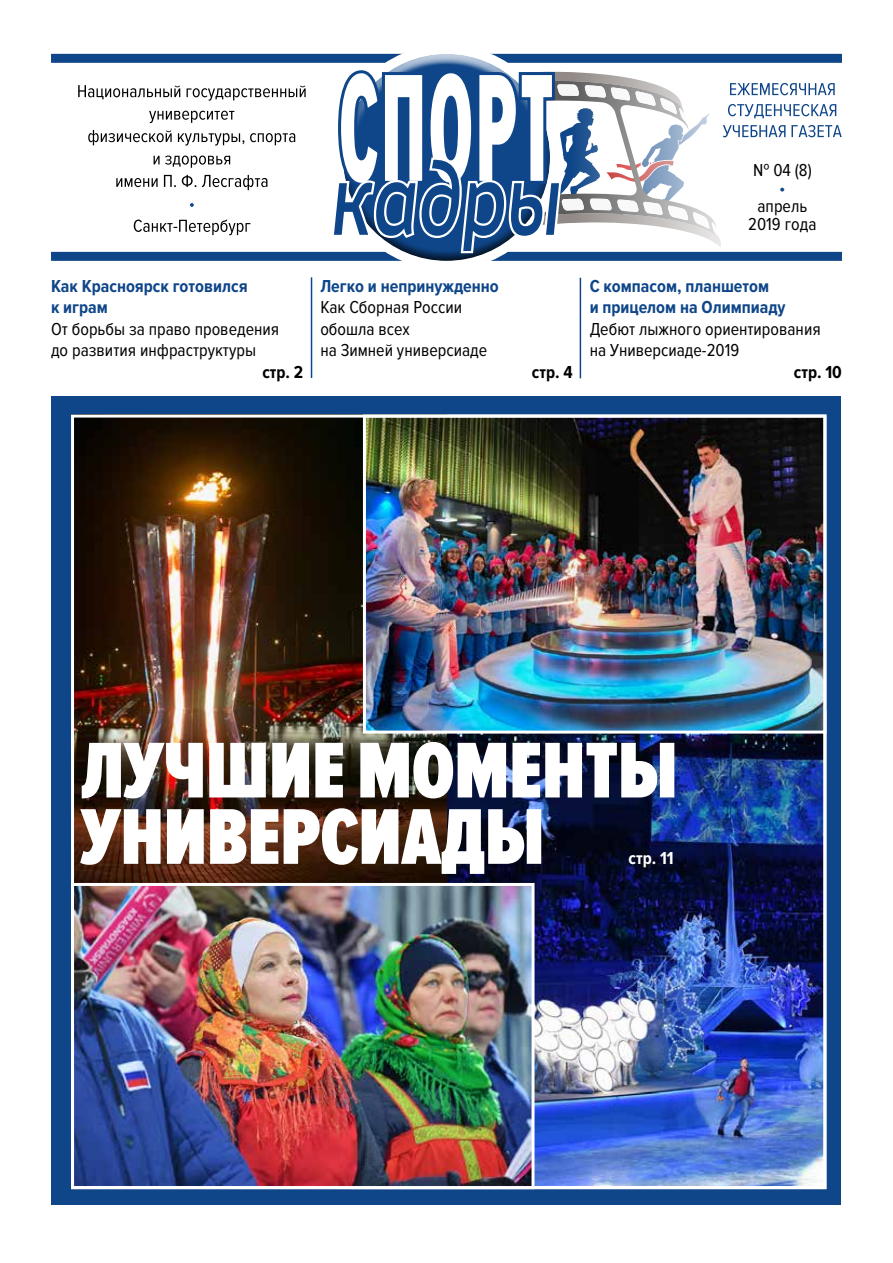
<style>
.page{position:relative;width:893px;height:1263px;background:#fff}
.page>*{position:absolute;margin:0;border:0;box-sizing:border-box;transform-origin:0 0}
.t1{font:900 81.9px/66.3px "Proxima Nova Ex Cn";letter-spacing:-.005em;color:#fff}
.t2{font:18px/21.6px "Proxima Nova Cond";color:#000}
.t3{font:700 18px/21.6px "Proxima Nova Cond";color:#0f4689}
.t4{font:700 18px "Proxima Nova Cond";color:#000}
.t5{font:700 18px "Proxima Nova Cond";color:#fff}
.t6{font:18px "Proxima Nova Cond";color:#0f4689}
</style>
<div class="page">
<div style="left:51px;top:54px;width:791px;height:9px;background:#0f4689"></div>
<div style="left:51px;top:252px;width:791px;height:9px;background:#0f4689"></div>
<div style="left:341px;top:53px;width:210px;height:101px;background:#fff;opacity:.75"></div>
<div style="left:341px;top:117px;width:210px;height:146px;background:#000;opacity:.75"></div>
<svg style="left:330px;top:69px;width:512px;height:185px"></svg>
<svg style="left:134px;top:220px;width:116px;height:15px"></svg>
<svg style="left:190px;top:203px;width:4px;height:4px"></svg>
<svg style="left:116px;top:175px;width:151px;height:15px"></svg>
<svg style="left:154px;top:156px;width:76px;height:12px"></svg>
<svg style="left:88px;top:130px;width:207px;height:16px"></svg>
<svg style="left:149px;top:111px;width:85px;height:12px"></svg>
<svg style="left:78px;top:85px;width:228px;height:16px"></svg>
<div style="left:52px;top:396px;width:789px;height:809px;background:#0f4689"></div>
<hr style="left:311px;top:277px;width:1px;height:101px;background:#0f4689">
<hr style="left:580px;top:278px;width:1px;height:100px;background:#0f4689">
<img style="left:446px;top:734px;width:376px;height:451px">
<img style="left:75px;top:419px;width:371px;height:464px">
<img style="left:367px;top:419px;width:455px;height:311px">
<div style="left:363px;top:415px;width:463px;height:319px;border:3px solid #fff"></div>
<img style="left:75px;top:887px;width:455px;height:298px">
<div style="left:71px;top:883px;width:463px;height:306px;border:3px solid #fff"></div>
<div style="left:71px;top:415px;width:755px;height:774px;border:3px solid #fff"></div>
<p class="t3" style="left:51px;top:275px;width:198px">Как Красноярск готовился к играм</p>
<p class="t2" style="left:51px;top:318px;width:230px">От борьбы за право проведения до развития инфраструктуры</p>
<p class="t4" style="left:262px;top:362px;width:42px">стр. 2</p>
<p class="t3" style="left:320px;top:275px;width:180px">Легко и непринужденно</p>
<p class="t2" style="left:320px;top:297px;width:168px">Как Сборная России обошла всех<br>на Зимней универсиаде</p>
<p class="t2" style="left:753px;top:159px;width:60px">№ 04 (8)</p>
<p class="t6" style="left:779px;top:178px;width:8px">•</p>
<p class="t2" style="left:748px;top:197px;width:70px;line-height:18px;text-align:center">апрель<br>2019 года</p>
<p class="t4" style="left:532px;top:362px;width:42px">стр. 4</p>
<p class="t3" style="left:590px;top:275px;width:197px">С компасом, планшетом<br>и прицелом на Олимпиаду</p>
<p class="t2" style="left:590px;top:318px;width:233px">Дебют лыжного ориентирования на Универсиаде-2019</p>
<p class="t4" style="left:794px;top:362px;width:50px">стр. 10</p>
<h1 class="t1" style="left:81px;top:740px;width:598px">ЛУЧШИЕ МОМЕНТЫ<br>УНИВЕРСИАДЫ</h1>
<p class="t5" style="left:628px;top:848px;width:47px">стр. 11</p>
</div>
